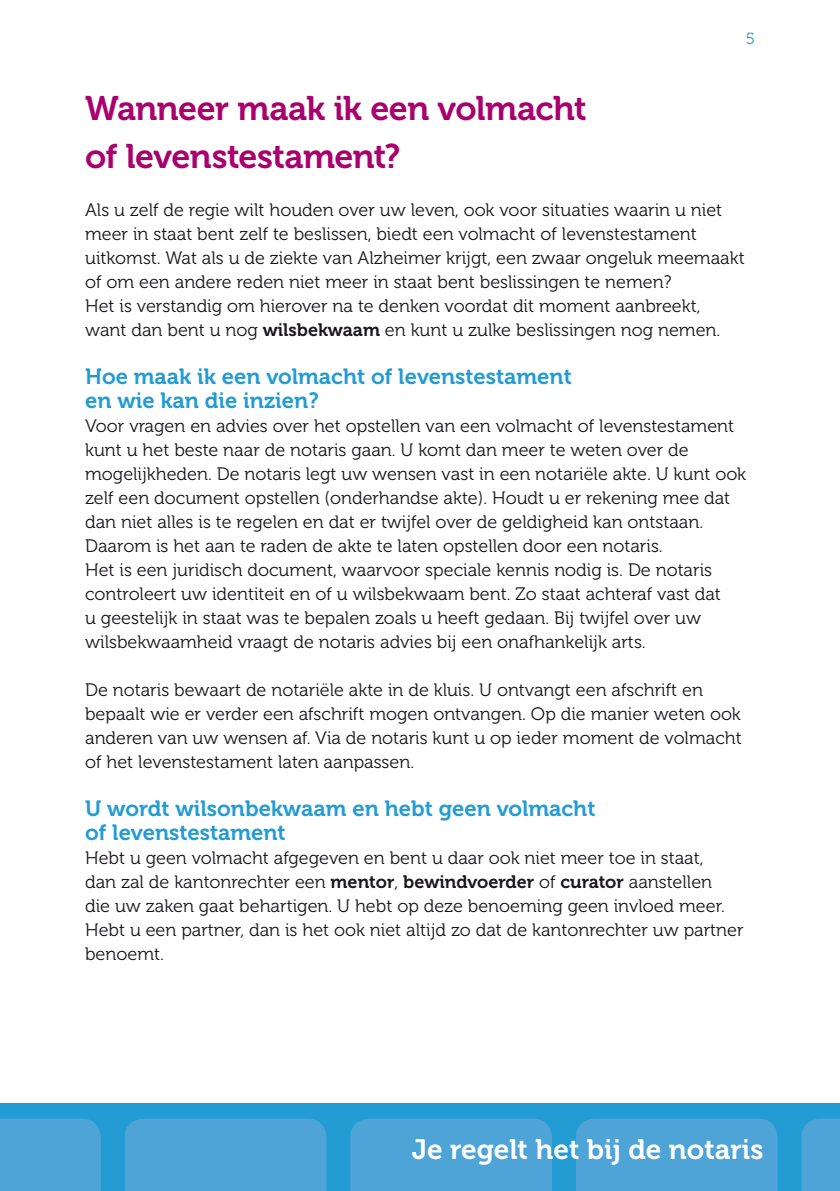
<style>
.page{position:relative;width:840px;height:1191px;background:#fff}
.page>*{position:absolute;margin:0;border:0;box-sizing:border-box;transform-origin:0 0}
.t1{font:34px/48px "Museo 700";letter-spacing:-.015em;color:#a9006d}
.t2{font:28px "Museo 700";color:#fff}
.t3{font:22px/24px "Museo 700";color:#239bd3}
.t4{font:18px/24px "Museo 300";color:#1a171c}
.t5{font:16px "Museo 300";color:#239bd3}
.s1{font-family:"Museo 700"}
</style>
<div class="page">
<div style="left:0;top:1103px;width:839px;height:88px;background:#239bd3"></div>
<div style="left:0;top:1118px;width:101px;height:73px;background:#4ea4d7"></div>
<div style="left:576px;top:1118px;width:201px;height:73px;background:#4ea4d7"></div>
<div style="left:350px;top:1118px;width:201px;height:73px;background:#4ea4d7"></div>
<div style="left:125px;top:1118px;width:201px;height:73px;background:#4ea4d7"></div>
<div style="left:801px;top:1118px;width:38px;height:73px;background:#4ea4d7"></div>
<p class="t5" style="left:745px;top:30px;width:11px">5</p>
<h1 class="t1" style="left:85px;top:85px;width:503px">Wanneer maak ik een volmacht of levenstestament?</h1>
<p class="t4" style="left:85px;top:198px;width:660px">Als u zelf de regie wilt houden over uw leven, ook voor situaties waarin u niet meer in staat bent zelf te beslissen, biedt een volmacht of levenstestament uitkomst. Wat als u de ziekte van Alzheimer krijgt, een zwaar ongeluk meemaakt of om een andere reden niet meer in staat bent beslissingen te nemen?<br>Het is verstandig om hierover na te denken voordat dit moment aanbreekt, want dan bent u nog <span class="s1">wilsbekwaam</span> en kunt u zulke beslissingen nog nemen.</p>
<p class="t3" style="left:85px;top:365px;width:488px">Hoe maak ik een volmacht of levenstestament en wie kan die inzien?</p>
<p class="t4" style="left:85px;top:414px;width:662px">Voor vragen en advies over het opstellen van een volmacht of levenstestament kunt u het beste naar de notaris gaan. U komt dan meer te weten over de mogelijkheden. De notaris legt uw wensen vast in een notariële akte. U kunt ook zelf een document opstellen (onderhandse akte). Houdt u er rekening mee dat dan niet alles is te regelen en dat er twijfel over de geldigheid kan ontstaan.<br>Daarom is het aan te raden de akte te laten opstellen door een notaris.<br>Het is een juridisch document, waarvoor speciale kennis nodig is. De notaris controleert uw identiteit en of u wilsbekwaam bent. Zo staat achteraf vast dat<br>u geestelijk in staat was te bepalen zoals u heeft gedaan. Bij twijfel over uw wilsbekwaamheid vraagt de notaris advies bij een onafhankelijk arts.</p>
<p class="t4" style="left:85px;top:678px;width:657px">De notaris bewaart de notariële akte in de kluis. U ontvangt een afschrift en bepaalt wie er verder een afschrift mogen ontvangen. Op die manier weten ook anderen van uw wensen af. Via de notaris kunt u op ieder moment de volmacht of het levenstestament laten aanpassen.</p>
<p class="t3" style="left:85px;top:797px;width:511px">U wordt wilsonbekwaam en hebt geen volmacht of levenstestament</p>
<p class="t4" style="left:85px;top:846px;width:659px">Hebt u geen volmacht afgegeven en bent u daar ook niet meer toe in staat,<br>dan zal de kantonrechter een <span class="s1">mentor</span>, <span class="s1">bewindvoerder</span> of <span class="s1">curator</span> aanstellen<br>die uw zaken gaat behartigen. U hebt op deze benoeming geen invloed meer.<br>Hebt u een partner, dan is het ook niet altijd zo dat de kantonrechter uw partner benoemt.</p>
<h2 class="t2" style="left:411px;top:1133px;width:353px">Je regelt het bij de notaris</h2>
</div>
